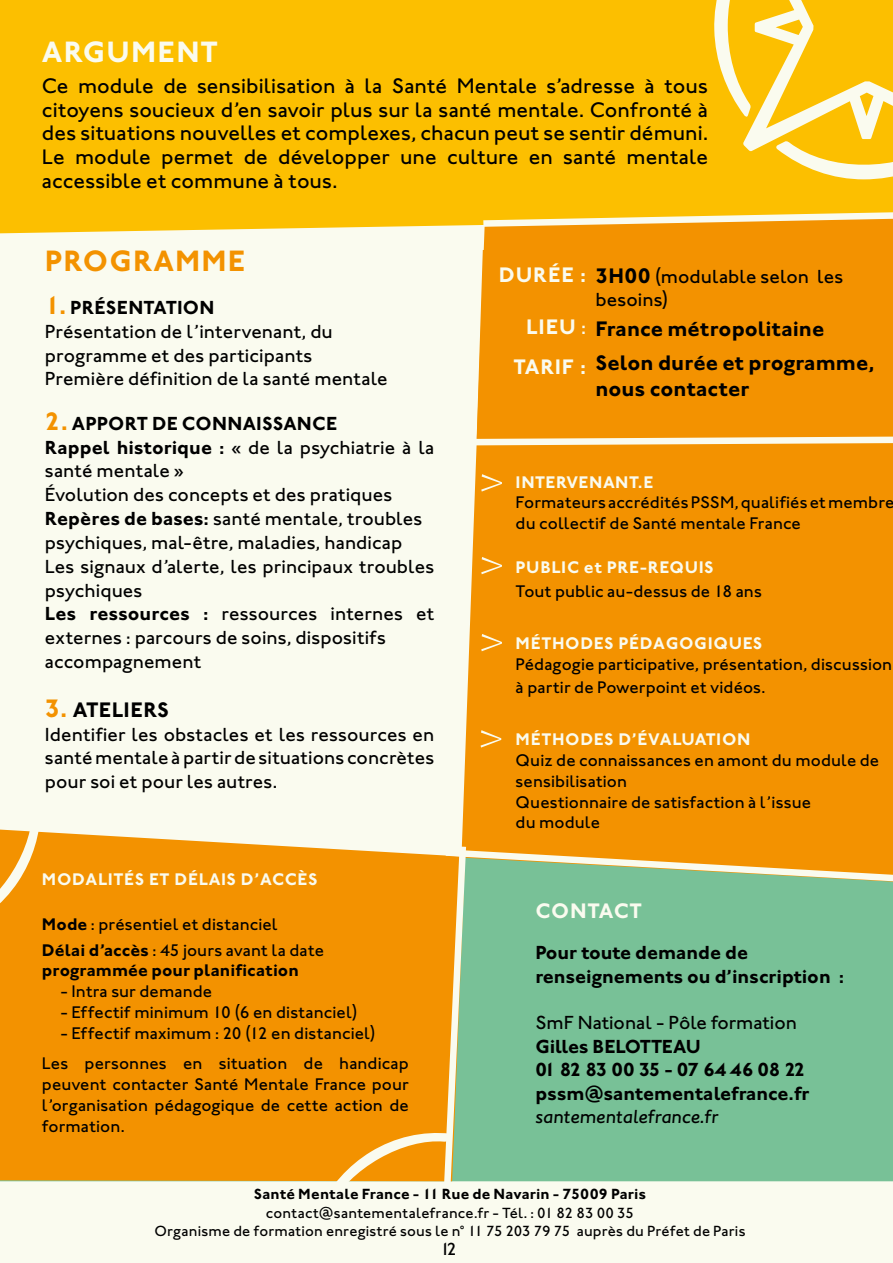
<style>
.page{position:relative;width:893px;height:1263px;background:#fafbef}
.page>*{position:absolute;margin:0;border:0;box-sizing:border-box;transform-origin:0 0}
.t1{font:700 30.3px "Johnston ITC Std";letter-spacing:.04em;color:#f39200}
.t2{font:700 30.3px "Johnston ITC Std";letter-spacing:.04em;color:#fafbef}
.t3{font:500 21.6px/23.9px "Johnston ITC Std";color:#000;text-align:justify}
.t4{font:700 21.6px/37.7px "Johnston ITC Std";letter-spacing:.005em;color:#000}
.t5{font:700 21.6px "Johnston ITC Std";letter-spacing:.03em;color:#fafbef}
.t6{font:500 19.5px/23.9px "Johnston ITC Std";color:#000}
.t7{font:700 19.5px/23.4px "Johnston ITC Std";color:#000}
.t8{font:italic 500 19.5px "Johnston ITC Std";color:#000}
.t9{font:500 18px "Johnston ITC Std";color:#000}
.t10{font:500 17.4px/20.9px "Johnston ITC Std";letter-spacing:.005em;color:#000}
.t11{font:700 17.4px "Johnston ITC Std";letter-spacing:.04em;color:#fafbef}
.t12{font:700 17.4px "Johnston ITC Std";letter-spacing:.005em;color:#000}
.t13{font:500 15.15px/18.1px "Johnston ITC Std";letter-spacing:.01em;color:#000;text-align:center}
.t14{font:700 15.15px "Johnston ITC Std";letter-spacing:.01em;color:#000}
.s1{font-weight:700;font-size:25.95px;color:#f39200}
.s2{font-weight:700}
.s3{font-size:25.95px;color:#f39200}
.s4{font-weight:700;font-size:21.6px;color:#fafbef}
.s5{font-weight:700;font-size:21.6px}
.s6{color:#fafbef}
.s7{font-weight:500;color:#fafbef}
</style>
<div class="page">
<div style="left:462px;top:233px;width:431px;height:599px;background:#f39200"></div>
<div style="left:0;top:829px;width:465px;height:352px;background:#f39200"></div>
<svg style="left:0;top:829px;width:62px;height:118px;background:#f39e1c"></svg>
<div style="left:477px;top:250px;width:416px;height:183px;background:#f39200"></div>
<div style="left:0;top:0;width:893px;height:233px;background:#fcbf00"></div>
<svg style="left:713px;top:0;width:180px;height:179px"></svg>
<svg style="left:462px;top:433px;width:431px;height:16px"></svg>
<svg style="left:305px;top:840px;width:588px;height:342px;background:#a0b56f"></svg>
<svg style="left:481px;top:474px;width:21px;height:18px"></svg>
<svg style="left:481px;top:557px;width:21px;height:17px"></svg>
<svg style="left:481px;top:634px;width:21px;height:17px"></svg>
<svg style="left:481px;top:730px;width:20px;height:17px"></svg>
<svg style="left:477px;top:207px;width:416px;height:23px"></svg>
<h1 class="t2" style="left:42px;top:34px;width:178px">ARGUMENT</h1>
<p class="t3" style="left:42px;top:74px;width:668px">Ce module de sensibilisation à la Santé Mentale s’adresse à tous citoyens soucieux d’en savoir plus sur la santé mentale. Confronté à des situations nouvelles et complexes, chacun peut se sentir démuni.<br>Le module permet de développer une culture en santé mentale accessible et commune à tous.</p>
<h1 class="t1" style="left:45px;top:242px;width:202px">PROGRAMME</h1>
<p class="t6" style="left:45px;top:295px;width:344px"><span class="s1">1.</span> <span class="s2">PRÉSENTATION<br></span>Présentation de l’intervenant, du programme et des participants<br>Première définition de la santé mentale</p>
<p class="t6" style="left:45px;top:411px;width:391px"><span class="s1">2.</span> <span class="s2">APPORT DE CONNAISSANCE<br>Rappel historique :</span> « de la psychiatrie à la santé mentale »<br>Évolution des concepts et des pratiques <span class="s2">Repères de bases:</span> santé mentale, troubles psychiques, mal-être, maladies, handicap Les signaux d’alerte, les principaux troubles psychiques<br><span class="s2">Les ressources :</span> ressources internes et externes : parcours de soins, dispositifs accompagnement</p>
<p class="t4" style="left:45px;top:690px;width:125px"><span class="s3">3.</span> ATELIERS</p>
<p class="t6" style="left:45px;top:722px;width:391px;text-align:justify">Identifier les obstacles et les ressources en santé mentale à partir de situations concrètes pour soi et pour les autres.</p>
<p class="t11" style="left:42px;top:869px;width:277px">MODALITÉS ET DÉLAIS D’ACCÈS</p>
<p class="t10" style="left:42px;top:911px;width:284px;line-height:26px"><span class="s2">Mode</span> : présentiel et distanciel<br><span class="s2">Délai d’accès</span> : 45 jours avant la date</p>
<p class="t12" style="left:42px;top:960px;width:258px">programmée pour planification</p>
<p class="t10" style="left:60px;top:981px;width:153px">- Intra sur demande</p>
<p class="t10" style="left:60px;top:1002px;width:299px">- Effectif minimum 10 (6 en distanciel)</p>
<p class="t10" style="left:42px;top:1018px;width:368px;line-height:30.3px;text-indent:18px">- Effectif maximum : 20 (12 en distanciel)<br>Les personnes en situation de handicap</p>
<p class="t10" style="left:42px;top:1073px;width:368px;text-align:justify">peuvent contacter Santé Mentale France pour l’organisation pédagogique de cette action de formation.</p>
<p class="t6" style="left:499px;top:264px;width:346px"><span class="s4">DURÉE :</span> <span class="s5">3H00</span> (modulable selon les</p>
<p class="t4" style="left:513px;top:310px;width:312px;text-indent:13px"><span class="s6">LIEU</span> <span class="s7">:</span> France métropolitaine<br><span class="s6">TARIF :</span></p>
<p class="t6" style="left:595px;top:288px;width:75px">besoins)</p>
<p class="t4" style="left:595px;top:350px;width:280px;line-height:26px">Selon durée et programme, nous contacter</p>
<p class="t11" style="left:516px;top:471px;width:139px">INTERVENANT.E</p>
<p class="t10" style="left:516px;top:492px;width:380px">Formateurs accrédités PSSM, qualifiés et membre du collectif de Santé mentale France</p>
<p class="t11" style="left:516px;top:557px;width:199px">PUBLIC et PRE-REQUIS</p>
<p class="t10" style="left:516px;top:580px;width:248px">Tout public au-dessus de 18 ans</p>
<p class="t11" style="left:516px;top:632px;width:248px">MÉTHODES PÉDAGOGIQUES</p>
<p class="t10" style="left:516px;top:652px;width:378px;line-height:23.4px">Pédagogie participative, présentation, discussion à partir de Powerpoint et vidéos.</p>
<p class="t11" style="left:516px;top:729px;width:236px">MÉTHODES D’ÉVALUATION</p>
<p class="t10" style="left:516px;top:750px;width:365px">Quiz de connaissances en amont du module de sensibilisation<br>Questionnaire de satisfaction à l’issue<br>du module</p>
<p class="t5" style="left:535px;top:898px;width:108px">CONTACT</p>
<p class="t7" style="left:535px;top:941px;width:310px">Pour toute demande de renseignements ou d’inscription :</p>
<p class="t6" style="left:535px;top:1011px;width:263px">SmF National - Pôle formation</p>
<p class="t7" style="left:535px;top:1034px;width:276px">Gilles BELOTTEAU<br>01 82 83 00 35 - 07 64 46 08 22 pssm@santementalefrance.fr</p>
<p class="t8" style="left:535px;top:1105px;width:184px">santementalefrance.fr</p>
<p class="t14" style="left:254px;top:1185px;width:394px">Santé Mentale France - 11 Rue de Navarin - 75009 Paris</p>
<p class="t13" style="left:154px;top:1203px;width:593px">contact@santementalefrance.fr - Tél. : 01 82 83 00 35<br>Organisme de formation enregistré sous le n° 11 75 203 79 75 auprès du Préfet de Paris</p>
<p class="t9" style="left:440px;top:1238px;width:19px">12</p>
</div>
